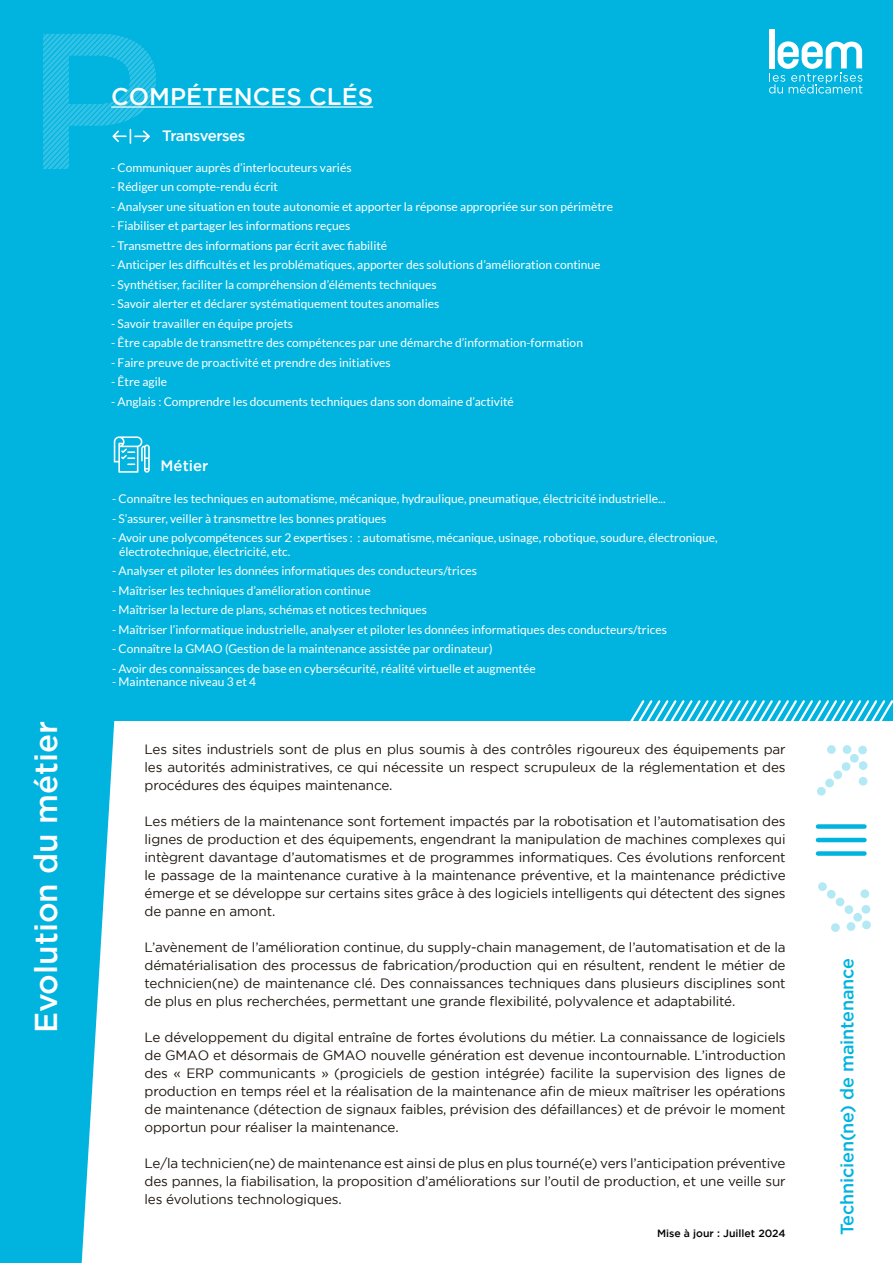
<style>
.page{position:relative;width:893px;height:1263px;background:#fff}
.page>*{position:absolute;margin:0;border:0;box-sizing:border-box;transform-origin:0 0}
.t1{font:500 31.5px "Gotham";color:#fff}
.t2{font:500 24px "Gotham";color:#fff}
.t3{font:500 18px "Gotham";letter-spacing:-.01em;color:#00b4df}
.t4{font:500 15px "Gotham";letter-spacing:-.03em;color:#fff}
.t5{font:13.5px/18px "Gotham";letter-spacing:-.01em;color:#1d160f;text-align:justify}
.t6{font:12px/13.5px "Lato";color:#fff}
.t7{font:500 10.5px "Gotham";color:#000}
</style>
<div class="page">
<div style="left:0;top:0;width:893px;height:721px;background:#00b4df"></div>
<svg style="left:0;top:721px;width:115px;height:542px;background:#21bde3"></svg>
<hr style="left:111px;top:106px;width:262px;height:2px;background:#fff">
<div style="left:769px;top:29px;width:6px;height:39px;background:#fff"></div>
<svg style="left:769px;top:41px;width:93px;height:53px"></svg>
<svg style="left:114px;top:436px;width:36px;height:37px"></svg>
<svg style="left:43px;top:34px;width:113px;height:135px"></svg>
<svg style="left:630px;top:700px;width:263px;height:21px"></svg>
<div style="left:818px;top:824px;width:46px;height:5px;background:#00b4df"></div>
<hr style="left:818px;top:838px;width:46px;height:4px;background:#00b4df">
<div style="left:818px;top:851px;width:46px;height:5px;background:#00b4df"></div>
<div style="left:858px;top:746px;width:9px;height:8px;background:#b3e8f5;border-radius:50%"></div>
<svg style="left:850px;top:754px;width:9px;height:9px"></svg>
<div style="left:842px;top:762px;width:8px;height:9px;background:#b3e8f5;border-radius:50%"></div>
<svg style="left:833px;top:770px;width:9px;height:9px"></svg>
<div style="left:825px;top:779px;width:9px;height:8px;background:#b3e8f5;border-radius:50%"></div>
<svg style="left:817px;top:787px;width:9px;height:9px"></svg>
<div style="left:843px;top:745px;width:8px;height:9px;background:#b3e8f5;border-radius:50%"></div>
<svg style="left:827px;top:745px;width:9px;height:9px"></svg>
<div style="left:859px;top:761px;width:8px;height:9px;background:#b3e8f5;border-radius:50%"></div>
<div style="left:859px;top:777px;width:8px;height:8px;background:#b3e8f5;border-radius:50%"></div>
<div style="left:862px;top:920px;width:9px;height:9px;background:#b3e8f5;border-radius:50%"></div>
<svg style="left:853px;top:913px;width:9px;height:9px"></svg>
<svg style="left:844px;top:905px;width:9px;height:9px"></svg>
<svg style="left:835px;top:897px;width:10px;height:9px"></svg>
<svg style="left:827px;top:890px;width:9px;height:9px"></svg>
<svg style="left:818px;top:882px;width:9px;height:9px"></svg>
<svg style="left:861px;top:905px;width:9px;height:9px"></svg>
<svg style="left:860px;top:889px;width:9px;height:9px"></svg>
<svg style="left:846px;top:922px;width:9px;height:9px"></svg>
<svg style="left:831px;top:923px;width:9px;height:9px"></svg>
<h1 class="t1" style="left:25px;top:1033px;width:314px;rotate:-90deg">Evolution du métier</h1>
<h2 class="t2" style="left:111px;top:81px;width:264px">COMPÉTENCES CLÉS</h2>
<p class="t4" style="left:162px;top:126px;width:85px">Transverses</p>
<p class="t6" style="left:111px;top:160px;width:242px">- Communiquer auprès d’interlocuteurs variés</p>
<p class="t6" style="left:111px;top:180px;width:168px">- Rédiger un compte-rendu écrit</p>
<p class="t6" style="left:111px;top:199px;width:503px">- Analyser une situation en toute autonomie et apporter la réponse appropriée sur son périmètre</p>
<p class="t6" style="left:111px;top:219px;width:241px">- Fiabiliser et partager les informations reçues</p>
<p class="t6" style="left:111px;top:238px;width:278px">- Transmettre des informations par écrit avec fiabilité</p>
<p class="t6" style="left:111px;top:258px;width:491px">- Anticiper les difficultés et les problématiques, apporter des solutions d’amélioration continue</p>
<p class="t6" style="left:111px;top:277px;width:327px">- Synthétiser, faciliter la compréhension d’éléments techniques</p>
<p class="t6" style="left:111px;top:297px;width:330px">- Savoir alerter et déclarer systématiquement toutes anomalies</p>
<p class="t6" style="left:111px;top:316px;width:183px">- Savoir travailler en équipe projets</p>
<p class="t6" style="left:111px;top:336px;width:473px">- Être capable de transmettre des compétences par une démarche d’information-formation</p>
<p class="t6" style="left:111px;top:355px;width:281px">- Faire preuve de proactivité et prendre des initiatives</p>
<p class="t6" style="left:111px;top:375px;width:58px">- Être agile</p>
<p class="t6" style="left:111px;top:394px;width:404px">- Anglais : Comprendre les documents techniques dans son domaine d’activité</p>
<p class="t4" style="left:161px;top:456px;width:49px">Métier</p>
<p class="t6" style="left:112px;top:492px;width:555px">- Connaître les techniques en automatisme, mécanique, hydraulique, pneumatique, électricité industrielle...</p>
<p class="t6" style="left:112px;top:511px;width:276px">- S’assurer, veiller à transmettre les bonnes pratiques</p>
<p class="t6" style="left:119px;top:531px;width:600px;text-indent:-7px">- Avoir une polycompétences sur 2 expertises : : automatisme, mécanique, usinage, robotique, soudure, électronique, électrotechnique, électricité, etc.</p>
<p class="t6" style="left:112px;top:564px;width:367px">- Analyser et piloter les données informatiques des conducteurs/trices</p>
<p class="t6" style="left:112px;top:583px;width:260px">- Maîtriser les techniques d’amélioration continue</p>
<p class="t6" style="left:112px;top:603px;width:316px">- Maîtriser la lecture de plans, schémas et notices techniques</p>
<p class="t6" style="left:112px;top:622px;width:556px">- Maîtriser l’informatique industrielle, analyser et piloter les données informatiques des conducteurs/trices</p>
<p class="t6" style="left:112px;top:642px;width:382px">- Connaître la GMAO (Gestion de la maintenance assistée par ordinateur)</p>
<p class="t6" style="left:112px;top:661px;width:425px">- Avoir des connaissances de base en cybersécurité, réalité virtuelle et augmentée</p>
<p class="t6" style="left:112px;top:675px;width:146px">- Maintenance niveau 3 et 4</p>
<p class="t5" style="left:145px;top:740px;width:643px">Les sites industriels sont de plus en plus soumis à des contrôles rigoureux des équipements par les autorités administratives, ce qui nécessite un respect scrupuleux de la réglementation et des procédures des équipes maintenance.</p>
<p class="t5" style="left:145px;top:812px;width:643px">Les métiers de la maintenance sont fortement impactés par la robotisation et l’automatisation des lignes de production et des équipements, engendrant la manipulation de machines complexes qui intègrent davantage d’automatismes et de programmes informatiques. Ces évolutions renforcent le passage de la maintenance curative à la maintenance préventive, et la maintenance prédictive émerge et se développe sur certains sites grâce à des logiciels intelligents qui détectent des signes de panne en amont.</p>
<p class="t5" style="left:145px;top:938px;width:643px">L’avènement de l’amélioration continue, du supply-chain management, de l’automatisation et de la dématérialisation des processus de fabrication/production qui en résultent, rendent le métier de technicien(ne) de maintenance clé. Des connaissances techniques dans plusieurs disciplines sont de plus en plus recherchées, permettant une grande flexibilité, polyvalence et adaptabilité.</p>
<p class="t5" style="left:145px;top:1028px;width:643px">Le développement du digital entraîne de fortes évolutions du métier. La connaissance de logiciels de GMAO et désormais de GMAO nouvelle génération est devenue incontournable. L’introduction des « ERP communicants » (progiciels de gestion intégrée) facilite la supervision des lignes de production en temps réel et la réalisation de la maintenance afin de mieux maîtriser les opérations de maintenance (détection de signaux faibles, prévision des défaillances) et de prévoir le moment opportun pour réaliser la maintenance.</p>
<p class="t5" style="left:145px;top:1154px;width:643px">Le/la technicien(ne) de maintenance est ainsi de plus en plus tourné(e) vers l’anticipation préventive des pannes, la fiabilisation, la proposition d’améliorations sur l’outil de production, et une veille sur les évolutions technologiques.</p>
<p class="t7" style="left:657px;top:1226px;width:130px">Mise à jour : Juillet 2024</p>
<h3 class="t3" style="left:835px;top:1235px;width:279px;rotate:-90deg">Technicien(ne) de maintenance</h3>
</div>
